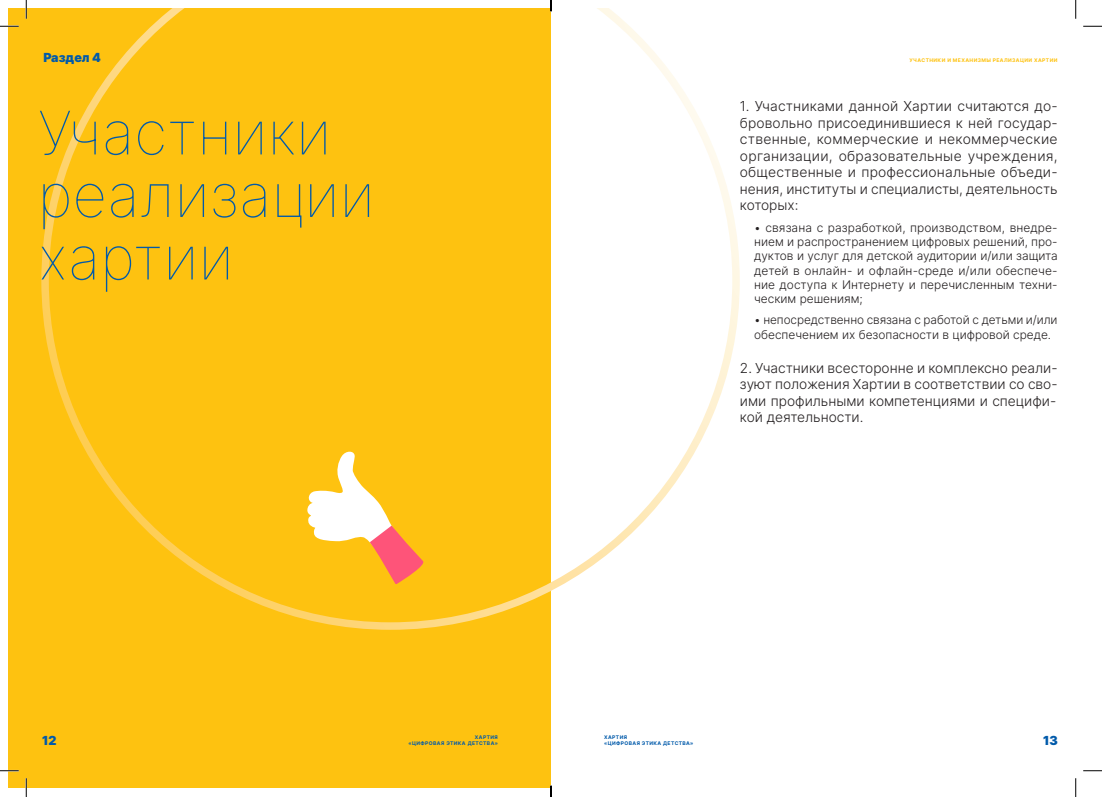
<style>
.page{position:relative;width:1102px;height:797px;background:#fff}
.page>*{position:absolute;margin:0;border:0;box-sizing:border-box;transform-origin:0 0}
.Subline_15{font:100 60px/62.5px "Inter";color:#015aaa}
.Bold_12{font:300 13.75px/16.5px "Inter";color:#231f20;text-align:justify}
.t1{font:900 12.5px "Inter";color:#015aaa}
.Bold_12-2{font:300 11.88px/14.2px "Inter";color:#231f20;text-align:justify}
.t2{font:700 5px/6px "Inter";letter-spacing:.08em;color:#015aaa;text-align:right}
.t3{font:700 5px "Inter";letter-spacing:.08em;color:#fec210}
</style>
<div class="page">
<div style="left:9px;top:9px;width:542px;height:779px;background:#fec210"></div>
<svg style="left:41px;top:9px;width:698px;height:620px"></svg>
<svg style="left:306px;top:450px;width:120px;height:134px"></svg>
<svg style="left:0;top:25px;width:19px;height:2px"></svg>
<svg style="left:1083px;top:25px;width:18px;height:2px"></svg>
<svg style="left:0;top:770px;width:19px;height:1px"></svg>
<svg style="left:1083px;top:770px;width:18px;height:1px"></svg>
<svg style="left:25px;top:0;width:2px;height:19px"></svg>
<svg style="left:25px;top:778px;width:2px;height:19px"></svg>
<svg style="left:1075px;top:0;width:1px;height:19px"></svg>
<svg style="left:1075px;top:778px;width:1px;height:19px"></svg>
<svg style="left:550px;top:785px;width:1px;height:12px"></svg>
<p class="t1" style="left:43px;top:48px;width:59px">Раздел 4</p>
<p class="t3" style="left:909px;top:56px;width:149px">УЧАСТНИКИ И МЕХАНИЗМЫ РЕАЛИЗАЦИИ ХАРТИИ</p>
<p class="Subline_15" style="left:38px;top:100px;width:338px">Участники реализации хартии</p>
<p class="Bold_12" style="left:740px;top:98px;width:319px">1. Участниками данной Хартии считаются до&shy;бровольно присоединившиеся к ней государ&shy;ственные, коммерческие и некоммерческие организации, образовательные учреждения, общественные и профессиональные объеди&shy;нения, институты и специалисты, деятельность которых:</p>
<p class="Bold_12-2" style="left:754px;top:220px;width:305px">• связана с разработкой, производством, внедре&shy;нием и распространением цифровых решений, про&shy;дуктов и услуг для детской аудитории и/или защита детей в онлайн- и офлайн-среде и/или обеспече&shy;ние доступа к Интернету и перечисленным техни&shy;ческим решениям;</p>
<p class="Bold_12-2" style="left:754px;top:313px;width:305px">• непосредственно связана с работой с детьми и/или обеспечением их безопасности в цифровой среде.</p>
<p class="Bold_12" style="left:740px;top:359px;width:319px">2. Участники всесторонне и комплексно реали&shy;зуют положения Хартии в соответствии со сво&shy;ими профильными компетенциями и специфи&shy;кой деятельности.</p>
<p class="t1" style="left:42px;top:731px;width:16px">12</p>
<p class="t2" style="left:408px;top:734px;width:91px">ХАРТИЯ<br>«ЦИФРОВАЯ ЭТИКА ДЕТСТВА»</p>
<p class="t2" style="left:604px;top:734px;width:91px;text-align:left">ХАРТИЯ<br>«ЦИФРОВАЯ ЭТИКА ДЕТСТВА»</p>
<p class="t1" style="left:1043px;top:731px;width:16px">13</p>
</div>
